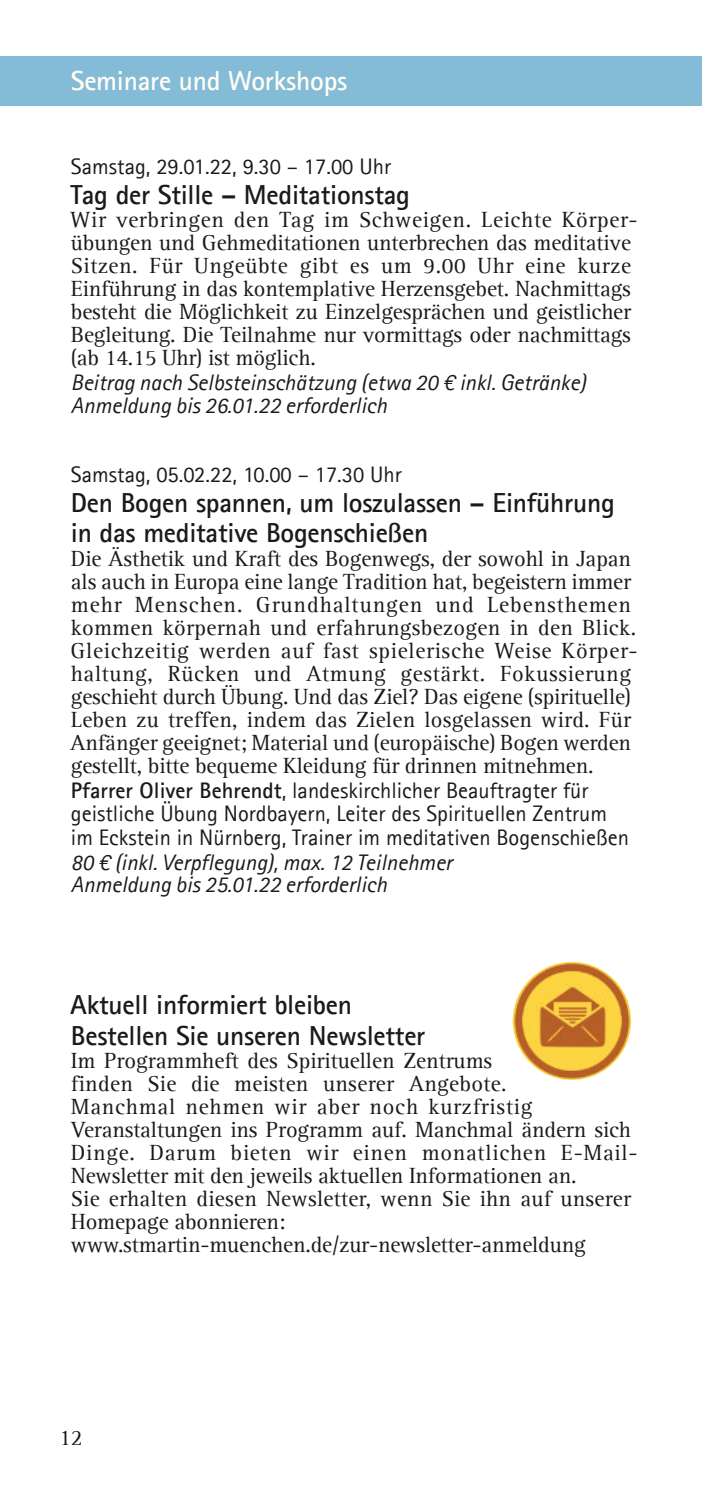
<style>
.page{position:relative;width:702px;height:1489px;background:#fff}
.page>*{position:absolute;margin:0;border:0;box-sizing:border-box;transform-origin:0 0}
.t1{font:700 27.5px/30.2px "Agfa Rotis Sans Serif";letter-spacing:-.01em;color:#1a1a18}
.t2{font:700 27.5px "Agfa Rotis Sans Serif";letter-spacing:-.01em;color:#fffdf6}
.t3{font:22.5px/23px "Agfa Rotis Serif";letter-spacing:-.005em;color:#1a1a18}
.t4{font:22.5px/23px "Agfa Rotis Sans Serif";color:#1a1a18}
.t5{font:italic 22.5px/22.5px "Agfa Rotis Sans Serif";color:#1a1a18}
.s1{font-weight:700}
</style>
<div class="page">
<div style="left:0;top:56px;width:702px;height:50px;background:#84bbd6"></div>
<img style="left:512px;top:961px;width:119px;height:118px;border-radius:50%">
<p class="t2" style="left:71px;top:71px;width:278px">Seminare und Workshops</p>
<p class="t4" style="left:71px;top:156px;width:322px">Samstag, 29.01.22, 9.30 – 17.00 Uhr</p>
<p class="t1" style="left:70px;top:182px;width:341px">Tag der Stille – Meditationstag</p>
<p class="t3" style="left:70px;top:210px;width:569px">Wir verbringen den Tag im Schweigen. Leichte Körper&shy;übungen und Gehmeditationen unterbrechen das meditative Sitzen. Für Ungeübte gibt es um 9.00 Uhr eine kurze Einführung in das kontemplative Herzensgebet. Nachmittags besteht die Möglichkeit zu Einzelgesprächen und geistlicher Begleitung. Die Teilnahme nur vormittags oder nachmittags (ab 14.15 Uhr) ist möglich.</p>
<p class="t5" style="left:71px;top:373px;width:516px">Beitrag nach Selbsteinschätzung (etwa 20 € inkl. Getränke)<br>Anmeldung bis 26.01.22 erforderlich</p>
<p class="t4" style="left:71px;top:464px;width:332px">Samstag, 05.02.22, 10.00 – 17.30 Uhr</p>
<p class="t1" style="left:71px;top:490px;width:545px">Den Bogen spannen, um loszulassen – Einführung in das meditative Bogenschießen</p>
<p class="t3" style="left:70px;top:548px;width:569px">Die Ästhetik und Kraft des Bogenwegs, der sowohl in Japan als auch in Europa eine lange Tradition hat, begeistern immer mehr Menschen. Grundhaltungen und Lebensthemen kommen körpernah und erfahrungsbezogen in den Blick.<br>Gleichzeitig werden auf fast spielerische Weise Körper&shy;haltung, Rücken und Atmung gestärkt. Fokussierung geschieht durch Übung. Und das Ziel? Das eigene (spirituelle)<br>Leben zu treffen, indem das Zielen losgelassen wird. Für Anfänger geeignet; Material und (europäische) Bogen werden gestellt, bitte bequeme Kleidung für drinnen mitnehmen.</p>
<p class="t4" style="left:71px;top:780px;width:559px"><span class="s1">Pfarrer Oliver Behrendt</span>, landeskirchlicher Beauftragter für geistliche Übung Nordbayern, Leiter des Spirituellen Zentrum im Eckstein in Nürnberg, Trainer im meditativen Bogenschießen</p>
<p class="t5" style="left:71px;top:853px;width:383px">80 € (inkl. Verpflegung), max. 12 Teilnehmer<br>Anmeldung bis 25.01.22 erforderlich</p>
<p class="t1" style="left:70px;top:992px;width:357px">Aktuell informiert bleiben<br>Bestellen Sie unseren Newsletter</p>
<p class="t3" style="left:71px;top:1050px;width:568px">Im Programmheft des Spirituellen Zentrums<br>finden Sie die meisten unserer Angebote.<br>Manchmal nehmen wir aber noch kurzfristig Veranstaltungen ins Programm auf. Manchmal ändern sich Dinge. Darum bieten wir einen monatlichen E-Mail-Newsletter mit den jeweils aktuellen Informationen an.<br>Sie erhalten diesen Newsletter, wenn Sie ihn auf unserer Homepage abonnieren: www.stmartin-muenchen.de/zur-newsletter-anmeldung</p>
<p class="t3" style="left:59px;top:1427px;width:25px">12</p>
</div>
